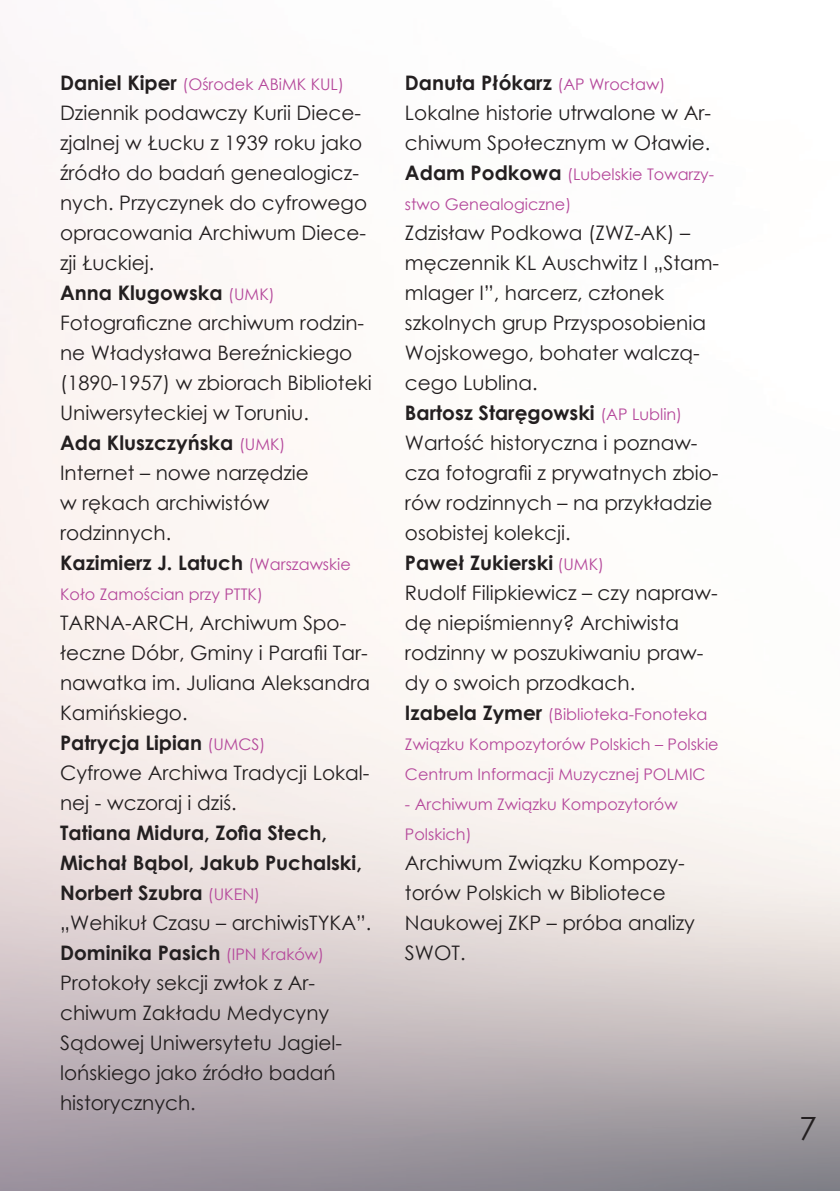
<style>
.page{position:relative;width:840px;height:1191px;background:#fff}
.page>*{position:absolute;margin:0;border:0;box-sizing:border-box;transform-origin:0 0}
.t1{font:32px "Century Gothic";color:#231f20}
.poster_tytul{font:20px/30px "Century Gothic";color:#231f20}
.poster_tytul-2{font:700 20px/30px "Century Gothic";color:#231f20}
.poster_tytul-3{font:16px/30px "Century Gothic";color:#b5489b}
.s1{font-weight:700;font-size:20px;color:#231f20}
.s2{font-weight:400;font-size:16px;color:#b5489b}
</style>
<div class="page">
<p class="poster_tytul-3" style="left:60px;top:69px;width:285px"><span class="s1">Daniel Kiper</span> (Ośrodek ABiMK KUL)</p>
<p class="poster_tytul" style="left:60px;top:97px;width:308px">Dziennik podawczy Kurii Diece&shy;zjalnej w Łucku z 1939 roku jako źródło do badań genealogicz&shy;nych. Przyczynek do cyfrowego opracowania Archiwum Diece&shy;zji Łuckiej.</p>
<p class="poster_tytul-2" style="left:60px;top:277px;width:216px">Anna Klugowska <span class="s2">(UMK)</span></p>
<p class="poster_tytul" style="left:60px;top:307px;width:313px">Fotograficzne archiwum rodzin&shy;ne Władysława Bereźnickiego (1890-1957) w zbiorach Biblioteki<br>Uniwersyteckiej w Toruniu.</p>
<p class="poster_tytul-2" style="left:60px;top:427px;width:227px">Ada Kluszczyńska <span class="s2">(UMK)</span></p>
<p class="poster_tytul" style="left:60px;top:457px;width:250px">Internet – nowe narzędzie w rękach archiwistów rodzinnych.</p>
<p class="poster_tytul-2" style="left:60px;top:547px;width:292px">Kazimierz J. Latuch <span class="s2">(Warszawskie</span></p>
<p class="poster_tytul-3" style="left:60px;top:579px;width:204px">Koło Zamościan przy PTTK)</p>
<p class="poster_tytul" style="left:60px;top:607px;width:311px">TARNA-ARCH, Archiwum Spo&shy;łeczne Dóbr, Gminy i Parafii Tar&shy;nawatka im. Juliana Aleksandra<br>Kamińskiego.</p>
<p class="poster_tytul-2" style="left:60px;top:727px;width:207px">Patrycja Lipian <span class="s2">(UMCS)</span></p>
<p class="poster_tytul" style="left:60px;top:757px;width:311px">Cyfrowe Archiwa Tradycji Lokal&shy;nej - wczoraj i dziś.</p>
<p class="poster_tytul-2" style="left:60px;top:817px;width:303px">Tatiana Midura, Zofia Stech,<br>Michał Bąbol, Jakub Puchalski,<br>Norbert Szubra <span class="s2">(UKEN)</span></p>
<p class="poster_tytul" style="left:60px;top:907px;width:312px">„Wehikuł Czasu – archiwisTYKA”.</p>
<p class="poster_tytul-2" style="left:60px;top:937px;width:265px">Dominika Pasich <span class="s2">(IPN Kraków)</span></p>
<p class="poster_tytul" style="left:60px;top:967px;width:283px">Protokoły sekcji zwłok z Ar&shy;chiwum Zakładu Medycyny<br>Sądowej Uniwersytetu Jagiel&shy;lońskiego jako źródło badań historycznych.</p>
<p class="poster_tytul-2" style="left:405px;top:67px;width:261px">Danuta Płókarz <span class="s2">(AP Wrocław)</span></p>
<p class="poster_tytul" style="left:405px;top:97px;width:307px">Lokalne historie utrwalone w Ar&shy;chiwum Społecznym w Oławie.</p>
<p class="poster_tytul-3" style="left:405px;top:159px;width:310px"><span class="s1">Adam Podkowa</span> (Lubelskie Towarzy&shy;stwo Genealogiczne)</p>
<p class="poster_tytul" style="left:405px;top:217px;width:315px">Zdzisław Podkowa (ZWZ-AK) – męczennik KL Auschwitz I „Stam&shy;mlager I”, harcerz, członek szkolnych grup Przysposobienia<br>Wojskowego, bohater walczą&shy;cego Lublina.</p>
<p class="poster_tytul-2" style="left:405px;top:397px;width:278px">Bartosz Staręgowski <span class="s2">(AP Lublin)</span></p>
<p class="poster_tytul" style="left:405px;top:427px;width:315px">Wartość historyczna i poznaw&shy;cza fotografii z prywatnych zbio&shy;rów rodzinnych – na przykładzie osobistej kolekcji.</p>
<p class="poster_tytul-2" style="left:405px;top:547px;width:200px">Paweł Zukierski <span class="s2">(UMK)</span></p>
<p class="poster_tytul" style="left:405px;top:577px;width:314px">Rudolf Filipkiewicz – czy napraw&shy;dę niepiśmienny? Archiwista rodzinny w poszukiwaniu praw&shy;dy o swoich przodkach.</p>
<p class="poster_tytul-3" style="left:405px;top:699px;width:315px"><span class="s1">Izabela Zymer</span> (Biblioteka-Fonoteka<br>Związku Kompozytorów Polskich – Polskie<br>Centrum Informacji Muzycznej POLMIC</p>
<p class="poster_tytul-3" style="left:405px;top:789px;width:274px">- Archiwum Związku Kompozytorów<br>Polskich)</p>
<p class="poster_tytul" style="left:405px;top:847px;width:291px">Archiwum Związku Kompozy&shy;torów Polskich w Bibliotece<br>Naukowej ZKP – próba analizy<br>SWOT.</p>
<p class="t1" style="left:798px;top:1106px;width:19px">7</p>
</div>
